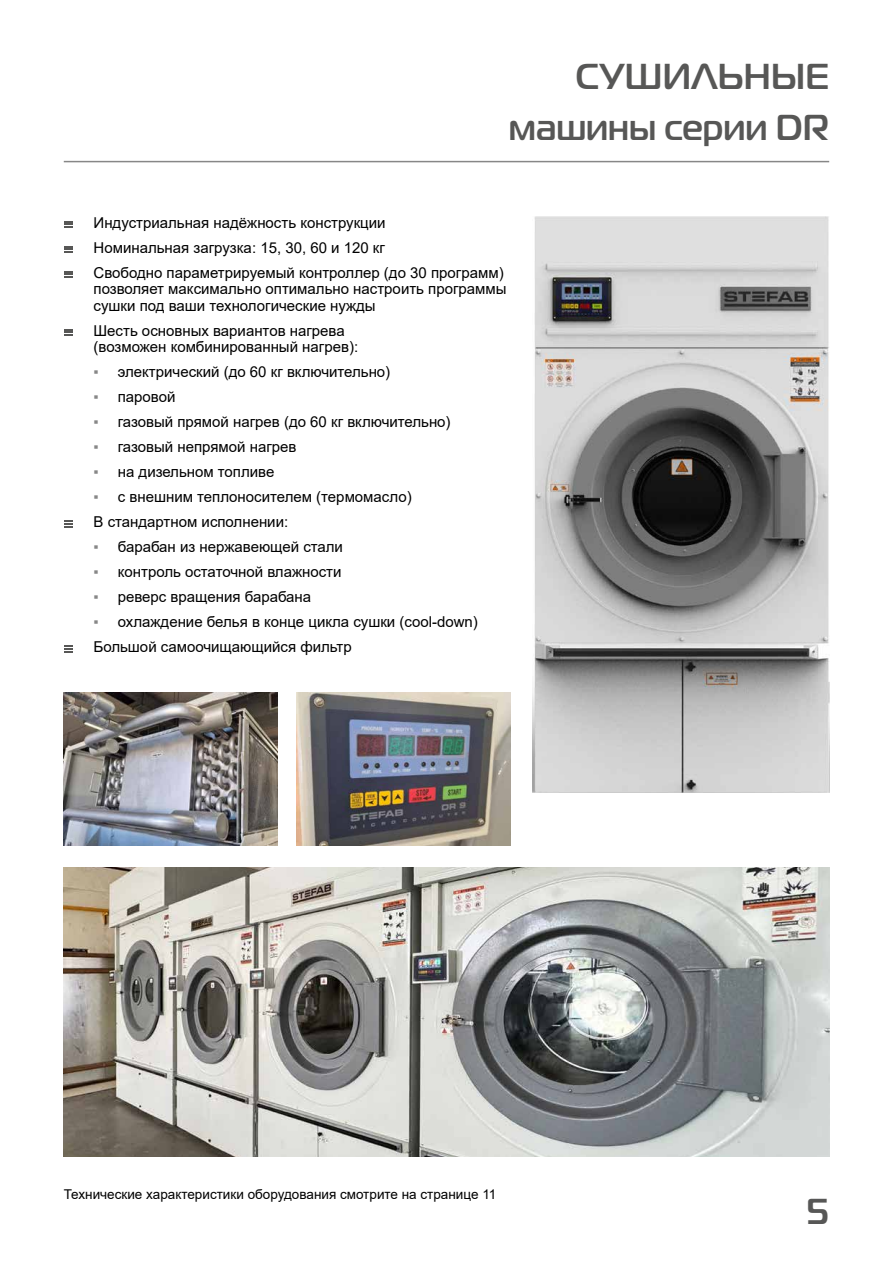
<style>
.page{position:relative;width:893px;height:1263px;background:#fff}
.page>*{position:absolute;margin:0;border:0;box-sizing:border-box;transform-origin:0 0}
.t1{font:500 36px/51px "Magistral";color:#575756;text-align:right}
.t2{font:15px/25px "Arial";color:#000}
.t3{font:13.5px "Arial";color:#000}
.s1{color:#878787}
</style>
<div class="page">
<hr style="left:64px;top:161px;width:765px;height:1px;background:#878787">
<svg style="left:64px;top:221px;width:8px;height:7px"></svg>
<svg style="left:64px;top:246px;width:8px;height:7px"></svg>
<svg style="left:64px;top:271px;width:8px;height:7px"></svg>
<svg style="left:64px;top:329px;width:8px;height:7px"></svg>
<svg style="left:64px;top:520px;width:8px;height:7px"></svg>
<svg style="left:64px;top:645px;width:8px;height:7px"></svg>
<img style="left:532px;top:217px;width:297px;height:576px">
<img style="left:64px;top:867px;width:765px;height:290px">
<img style="left:64px;top:693px;width:214px;height:152px">
<img style="left:296px;top:693px;width:214px;height:152px">
<h1 class="t1" style="left:509px;top:51px;width:322px">СУШИЛЬНЫЕ машины серии DR</h1>
<p class="t2" style="left:94px;top:210px;width:412px">Индустриальная надёжность конструкции<br>Номинальная загрузка: 15, 30, 60 и 120 кг<br>Свободно параметрируемый контроллер (до 30 программ)</p>
<p class="t2" style="left:94px;top:281px;width:415px;line-height:16.5px">позволяет максимально оптимально настроить программы сушки под ваши технологические нужды</p>
<p class="t2" style="left:94px;top:322px;width:266px;line-height:16.5px">Шесть основных вариантов нагрева (возможен комбинированный нагрев):</p>
<p class="t2" style="left:94px;top:359px;width:298px"><span class="s1">▪</span> электрический (до 60 кг включительно)</p>
<p class="t2" style="left:94px;top:384px;width:83px"><span class="s1">▪</span> паровой</p>
<p class="t2" style="left:94px;top:409px;width:359px"><span class="s1">▪</span> газовый прямой нагрев (до 60 кг включительно)</p>
<p class="t2" style="left:94px;top:434px;width:204px"><span class="s1">▪</span> газовый непрямой нагрев</p>
<p class="t2" style="left:94px;top:459px;width:182px"><span class="s1">▪</span> на дизельном топливе</p>
<p class="t2" style="left:94px;top:484px;width:320px"><span class="s1">▪</span> с внешним теплоносителем (термомасло)<br>В стандартном исполнении:</p>
<p class="t2" style="left:94px;top:534px;width:251px"><span class="s1">▪</span> барабан из нержавеющей стали</p>
<p class="t2" style="left:94px;top:559px;width:249px"><span class="s1">▪</span> контроль остаточной влажности</p>
<p class="t2" style="left:94px;top:584px;width:219px"><span class="s1">▪</span> реверс вращения барабана</p>
<p class="t2" style="left:94px;top:609px;width:386px"><span class="s1">▪</span> охлаждение белья в конце цикла сушки (cool-down)<br>Большой самоочищающийся фильтр</p>
<p class="t3" style="left:64px;top:1185px;width:434px">Технические характеристики оборудования смотрите на странице 11</p>
<h1 class="t1" style="left:807px;top:1187px;width:24px">5</h1>
</div>
